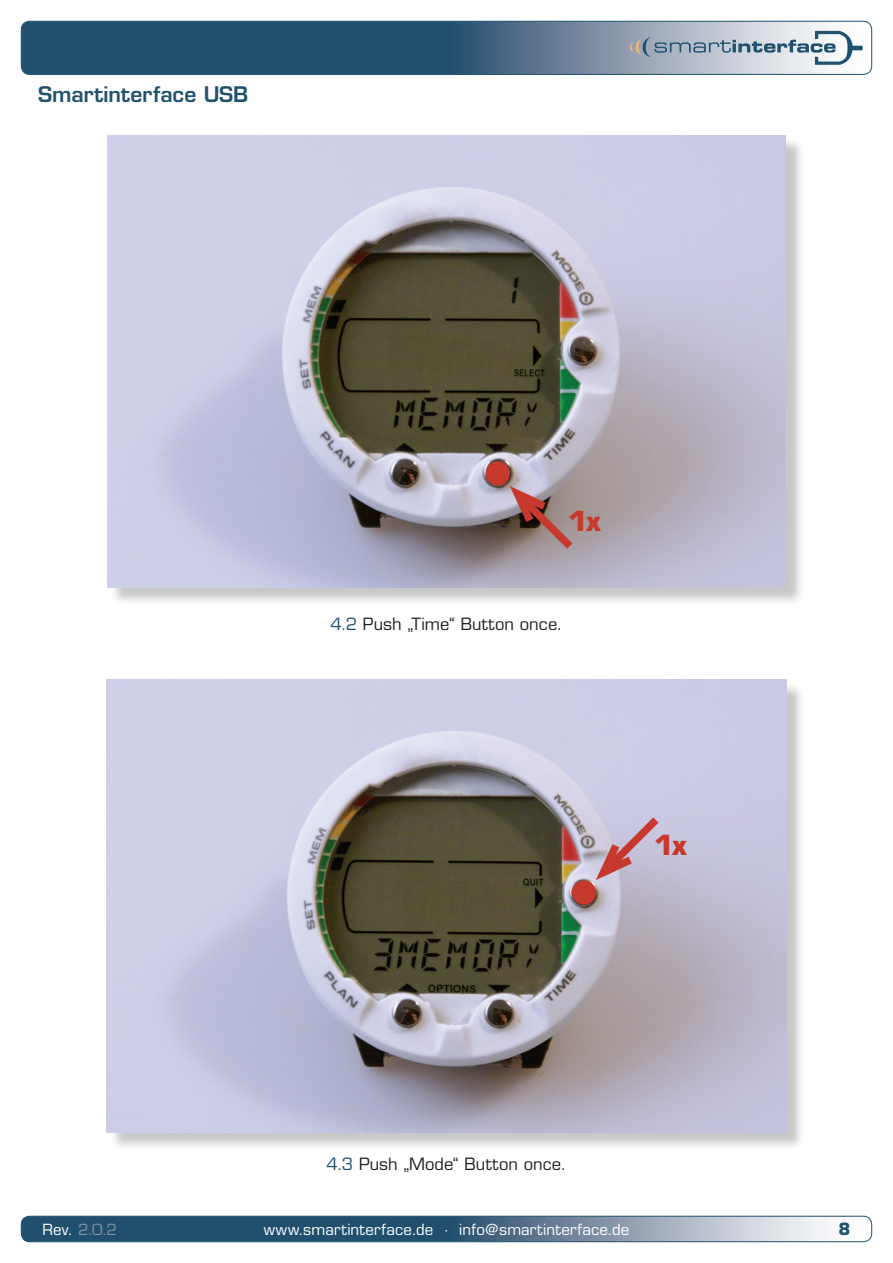
<style>
.page{position:relative;width:893px;height:1263px;background:#fff}
.page>*{position:absolute;margin:0;border:0;box-sizing:border-box;transform-origin:0 0}
.t1{font:700 27px "Eurostile";color:#c7392c}
.t2{font:600 21px "Eurostile";color:#20516f}
.t3{font:16.5px "Eurostile";color:#231f20}
.t4{font:700 16.5px "Eurostile";color:#20516f}
.t5{font:15px "Eurostile";letter-spacing:.015em;color:#fff}
.t6{font:15px "Eurostile";color:#8390a6}
.s1{color:#20516f}
.s2{color:#fff}
</style>
<div class="page">
<svg style="left:21px;top:1216px;width:851px;height:26px;background:#5e7d93"></svg>
<div style="left:21px;top:1216px;width:851px;height:26px;border:1px solid #20506d;border-radius:9px"></div>
<svg style="left:21px;top:21px;width:851px;height:53px;background:#456983"></svg>
<svg style="left:630px;top:31px;width:233px;height:34px;background:#afbbc7"></svg>
<div style="left:21px;top:21px;width:851px;height:54px;border:1px solid #20506d;border-radius:9px"></div>
<div style="left:109px;top:682px;width:696px;height:468px;background:#231f20;opacity:.25"></div>
<img style="left:107px;top:679px;width:679px;height:453px">
<div style="left:109px;top:137px;width:696px;height:469px;background:#231f20;opacity:.25"></div>
<img style="left:107px;top:135px;width:679px;height:453px">
<svg style="left:502px;top:478px;width:78px;height:79px;background:#9d7f7e"></svg>
<div style="left:486px;top:461px;width:24px;height:24px;background:#c7392c;border-radius:50%"></div>
<svg style="left:588px;top:809px;width:78px;height:79px;background:#c6afc0"></svg>
<div style="left:572px;top:881px;width:24px;height:24px;background:#c7392c;border-radius:50%"></div>
<p class="t2" style="left:38px;top:81px;width:212px">Smartinterface USB</p>
<h1 class="t1" style="left:568px;top:504px;width:34px">1x</h1>
<p class="t3" style="left:330px;top:614px;width:234px"><span class="s1">4.2</span> Push „Time“ Button once.</p>
<h1 class="t1" style="left:654px;top:828px;width:34px">1x</h1>
<p class="t3" style="left:326px;top:1154px;width:242px"><span class="s1">4.3</span> Push „Mode“ Button once.</p>
<p class="t6" style="left:43px;top:1220px;width:76px"><span class="s2">Rev.</span> 2.0.2</p>
<p class="t5" style="left:264px;top:1220px;width:367px">www.smartinterface.de · info@smartinterface.de</p>
<p class="t4" style="left:839px;top:1219px;width:13px">8</p>
</div>
